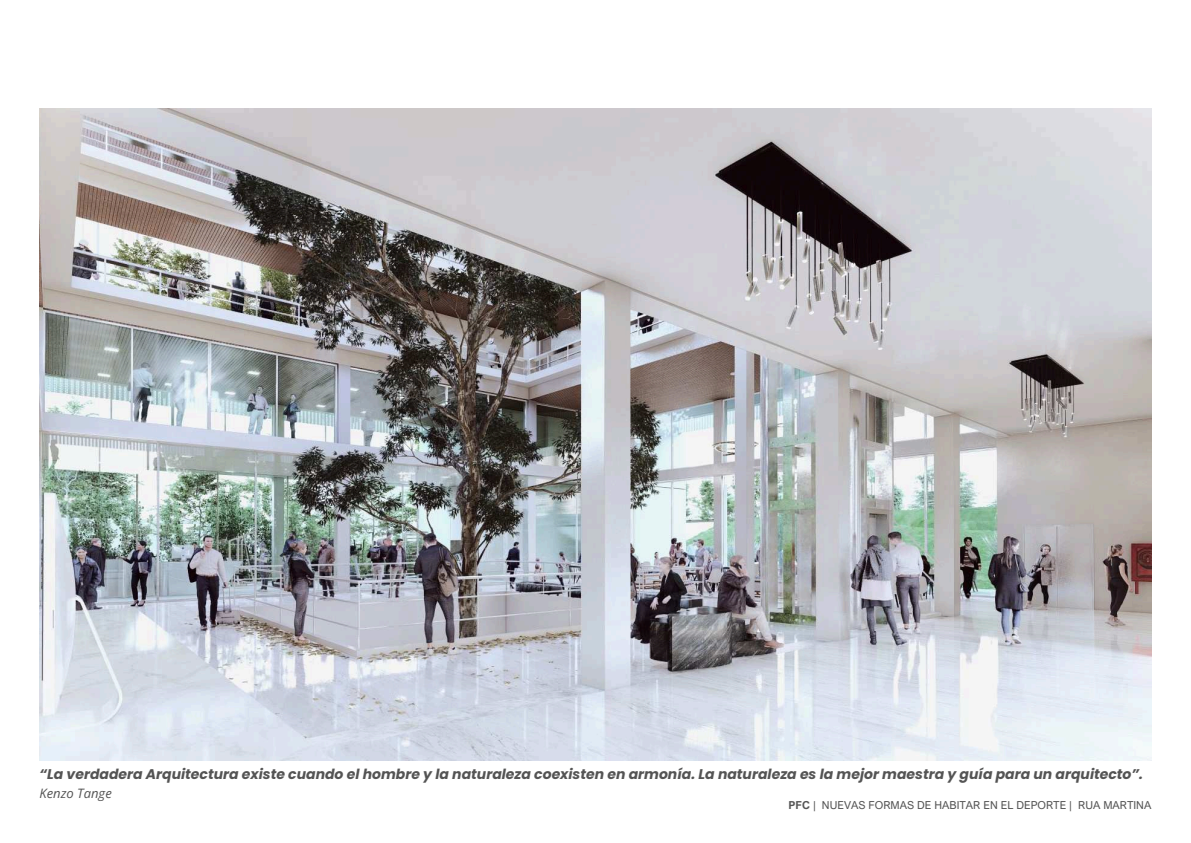
<style>
.page{position:relative;width:1191px;height:843px;background:#fff}
.page>*{position:absolute;margin:0;border:0;box-sizing:border-box;transform-origin:0 0}
.t1{font:italic 700 14px "Poppins";color:#545454}
.t2{font:italic 13px "Open Sans";color:#545454}
.t3{font:11px "Arial Nova";color:#545454}
.s1{font-weight:700}
</style>
<div class="page">
<img style="left:40px;top:109px;width:1111px;height:651px">
<p class="t1" style="left:40px;top:765px;width:1104px">&lt;La verdadera Arquitectura existe cuando el hombre y la naturaleza coexisten en armonía. La naturaleza es la mejor maestra y guía para un arquitecto=.</p>
<p class="t2" style="left:40px;top:784px;width:74px">Kenzo Tange</p>
<p class="t3" style="left:788px;top:798px;width:364px"><span class="s1">PFC</span> | NUEVAS FORMAS DE HABITAR EN EL DEPORTE | RUA MARTINA</p>
</div>
